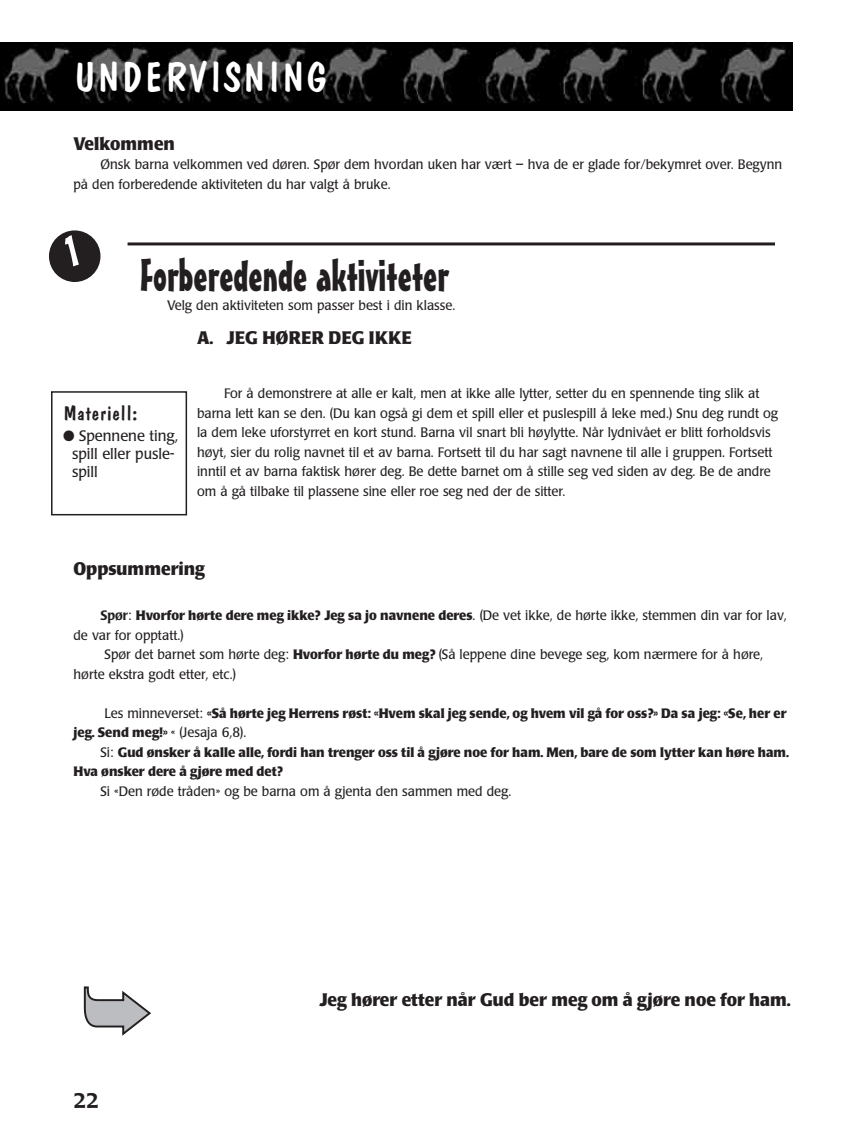
<style>
.page{position:relative;width:864px;height:1148px;background:#fff}
.page>*{position:absolute;margin:0;border:0;box-sizing:border-box;transform-origin:0 0}
.t1{font:45px "Mister Earl BT";color:#231f20}
.t2{font:42px "Dom Casual";letter-spacing:.025em;color:#fff}
.t3{font:21px "Dom Casual";color:#231f20;scale:1.05 1}
.t4{font:500 21px "Poppl Laudatio";color:#231f20}
.t5{font:700 18px "Poppl Laudatio";color:#231f20;scale:.95 1}
.t6{font:700 18px "Poppl Laudatio";letter-spacing:.02em;color:#231f20;scale:.95 1}
.t7{font:15px/18px "Poppl Laudatio";color:#231f20}
.t8{font:13.5px/19.5px "Poppl Laudatio";color:#231f20;scale:.95 1}
.t9{font:700 13.5px/19.5px "Poppl Laudatio";color:#231f20;scale:.95 1}
.s1{font-weight:500}
.s2{font-weight:700}
.s3{font-weight:400}
</style>
<div class="page">
<img style="left:0;top:43px;width:792px;height:68px">
<div style="left:51px;top:391px;width:136px;height:124px;border:2px solid #231f20"></div>
<svg style="left:83px;top:986px;width:68px;height:50px"></svg>
<hr style="left:128px;top:242px;width:647px;height:3px;background:#231f20">
<svg style="left:49px;top:230px;width:51px;height:52px"></svg>
<h2 class="t2" style="left:73px;top:61px;width:256px">UNDERVISNING</h2>
<h3 class="t5" style="left:73px;top:136px;width:108px">Velkommen</h3>
<p class="t8" style="left:74px;top:156px;width:748px;text-indent:27px">Ønsk barna velkommen ved døren. Spør dem hvordan uken har vært – hva de er glade for/bekymret over. Begynn på den forberedende aktiviteten du har valgt å bruke.</p>
<h1 class="t1" style="left:140px;top:257px;width:311px">Forberedende aktiviteter</h1>
<p class="t8" style="left:167px;top:297px;width:305px">Velg den aktiviteten som passer best i din klasse.</p>
<h3 class="t3" style="left:63px;top:405px;width:73px">Materiell:</h3>
<p class="t7" style="left:72px;top:428px;width:108px;text-indent:-9px">● Spennene ting, spill eller pusle&shy;spill</p>
<h3 class="t6" style="left:197px;top:330px;width:227px">A. JEG HØRER DEG IKKE</h3>
<p class="t8" style="left:197px;top:385px;width:613px;text-indent:27px">For å demonstrere at alle er kalt, men at ikke alle lytter, setter du en spennende ting slik at barna lett kan se den. (Du kan også gi dem et spill eller et puslespill å leke med.) Snu deg rundt og la dem leke uforstyrret en kort stund. Barna vil snart bli høylytte. Når lydnivået er blitt forholdsvis høyt, sier du rolig navnet til et av barna. Fortsett til du har sagt navnene til alle i gruppen. Fortsett inntil et av barna faktisk hører deg. Be dette barnet om å stille seg ved siden av deg. Be de andre om å gå tilbake til plassene sine eller roe seg ned der de sitter.</p>
<h3 class="t5" style="left:73px;top:561px;width:140px">Oppsummering</h3>
<p class="t8" style="left:100px;top:607px;width:724px"><span class="s1">Spør</span>: <span class="s2">Hvorfor hørte dere meg ikke? Jeg sa jo navnene deres</span>. (De vet ikke, de hørte ikke, stemmen din var for lav,</p>
<p class="t8" style="left:74px;top:627px;width:117px">de var for opptatt.)</p>
<p class="t8" style="left:105px;top:646px;width:695px">Spør det barnet som hørte deg: <span class="s2">Hvorfor hørte du meg?</span> (Så leppene dine bevege seg, kom nærmere for å høre,</p>
<p class="t8" style="left:74px;top:666px;width:173px">hørte ekstra godt etter, etc.)</p>
<p class="t9" style="left:74px;top:704px;width:752px;text-indent:31px"><span class="s3">Les minneverset:</span> «Så hørte jeg Herrens røst: «Hvem skal jeg sende, og hvem vil gå for oss?» Da sa jeg: «Se, her er jeg. Send meg!» <span class="s3">« (Jesaja 6,8).</span></p>
<p class="t9" style="left:74px;top:743px;width:755px;text-indent:27px"><span class="s3">Si:</span> Gud ønsker å kalle alle, fordi han trenger oss til å gjøre noe for ham. Men, bare de som lytter kan høre ham.<br>Hva ønsker dere å gjøre med det?</p>
<p class="t8" style="left:101px;top:783px;width:434px">Si «Den røde tråden» og be barna om å gjenta den sammen med deg.</p>
<h3 class="t4" style="left:73px;top:1092px;width:27px">22</h3>
<h3 class="t5" style="left:319px;top:992px;width:498px">Jeg hører etter når Gud ber meg om å gjøre noe for ham.</h3>
</div>
